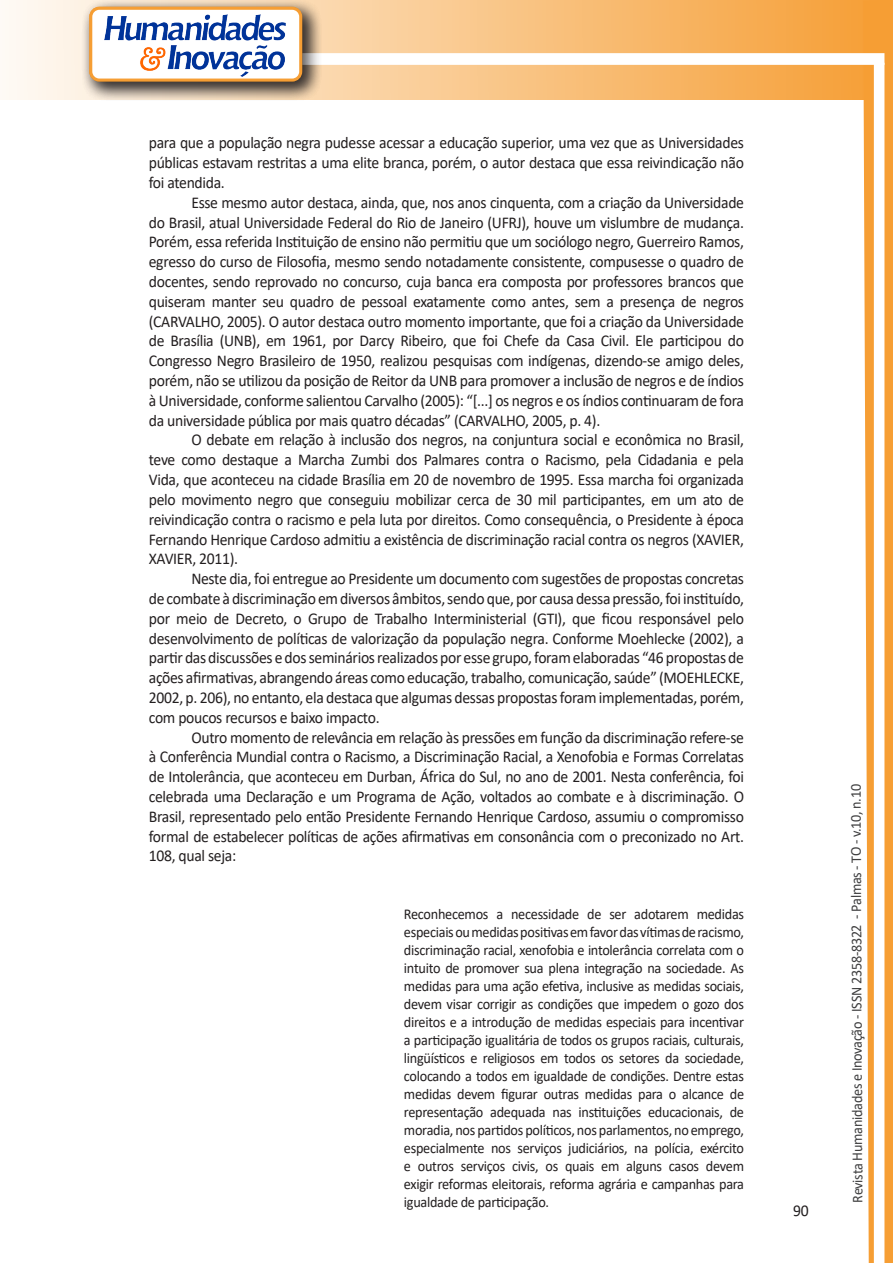
<style>
.page{position:relative;width:893px;height:1263px;background:#fff}
.page>*{position:absolute;margin:0;border:0;box-sizing:border-box;transform-origin:0 0}
.texto{font:16.5px/19.8px "Calibri";letter-spacing:-.02em;color:#231f20;text-align:justify;scale:.95 1}
.citacao{font:15px/18px "Calibri";letter-spacing:-.02em;color:#231f20;text-align:justify;scale:.95 1}
.t1{font:15px "Calibri";letter-spacing:-.025em;color:#3e3e3f;scale:.95 1}
</style>
<div class="page">
<svg style="left:5px;top:0;width:858px;height:100px;background:#f9c484"></svg>
<div style="left:302px;top:53px;width:582px;height:12px;background:#fff;border:2px solid #fff"></div>
<svg style="left:863px;top:0;width:30px;height:1263px"></svg>
<div style="left:81px;top:0;width:241px;height:102px;background:#231f20;opacity:.75"></div>
<div style="left:91px;top:8px;width:210px;height:72px;background:#fff;border-radius:9px"></div>
<img style="left:104px;top:14px;width:181px;height:62px">
<div style="left:89px;top:7px;width:213px;height:75px;border:3px solid #f69e34;border-radius:9px"></div>
<p class="texto" style="left:149px;top:133px;width:628px">para que a população negra pudesse acessar a educação superior, uma vez que as Universidades públicas estavam restritas a uma elite branca, porém, o autor destaca que essa reivindicação não foi atendida.</p>
<p class="texto" style="left:149px;top:192px;width:628px;text-indent:43px">Esse mesmo autor destaca, ainda, que, nos anos cinquenta, com a criação da Universidade do Brasil, atual Universidade Federal do Rio de Janeiro (UFRJ), houve um vislumbre de mudança.<br>Porém, essa referida Instituição de ensino não permitiu que um sociólogo negro, Guerreiro Ramos, egresso do curso de Filosofia, mesmo sendo notadamente consistente, compusesse o quadro de docentes, sendo reprovado no concurso, cuja banca era composta por professores brancos que quiseram manter seu quadro de pessoal exatamente como antes, sem a presença de negros (CARVALHO, 2005). O autor destaca outro momento importante, que foi a criação da Universidade de Brasília (UNB), em 1961, por Darcy Ribeiro, que foi Chefe da Casa Civil. Ele participou do Congresso Negro Brasileiro de 1950, realizou pesquisas com indígenas, dizendo-se amigo deles, porém, não se utilizou da posição de Reitor da UNB para promover a inclusão de negros e de índios à Universidade, conforme salientou Carvalho (2005): “[...] os negros e os índios continuaram de fora da universidade pública por mais quatro décadas” (CARVALHO, 2005, p. 4).</p>
<p class="texto" style="left:149px;top:430px;width:628px;text-indent:43px">O debate em relação à inclusão dos negros, na conjuntura social e econômica no Brasil, teve como destaque a Marcha Zumbi dos Palmares contra o Racismo, pela Cidadania e pela Vida, que aconteceu na cidade Brasília em 20 de novembro de 1995. Essa marcha foi organizada pelo movimento negro que conseguiu mobilizar cerca de 30 mil participantes, em um ato de reivindicação contra o racismo e pela luta por direitos. Como consequência, o Presidente à época Fernando Henrique Cardoso admitiu a existência de discriminação racial contra os negros (XAVIER, XAVIER, 2011).</p>
<p class="texto" style="left:149px;top:568px;width:628px;text-indent:43px">Neste dia, foi entregue ao Presidente um documento com sugestões de propostas concretas de combate à discriminação em diversos âmbitos, sendo que, por causa dessa pressão, foi instituído, por meio de Decreto, o Grupo de Trabalho Interministerial (GTI), que ficou responsável pelo desenvolvimento de políticas de valorização da população negra. Conforme Moehlecke (2002), a partir das discussões e dos seminários realizados por esse grupo, foram elaboradas “46 propostas de ações afirmativas, abrangendo áreas como educação, trabalho, comunicação, saúde” (MOEHLECKE, 2002, p. 206), no entanto, ela destaca que algumas dessas propostas foram implementadas, porém, com poucos recursos e baixo impacto.</p>
<p class="texto" style="left:149px;top:727px;width:628px;text-indent:43px">Outro momento de relevância em relação às pressões em função da discriminação refere-se à Conferência Mundial contra o Racismo, a Discriminação Racial, a Xenofobia e Formas Correlatas de Intolerância, que aconteceu em Durban, África do Sul, no ano de 2001. Nesta conferência, foi celebrada uma Declaração e um Programa de Ação, voltados ao combate e à discriminação. O Brasil, representado pelo então Presidente Fernando Henrique Cardoso, assumiu o compromisso formal de estabelecer políticas de ações afirmativas em consonância com o preconizado no Art.<br>108, qual seja:</p>
<p class="citacao" style="left:404px;top:905px;width:360px">Reconhecemos a necessidade de ser adotarem medidas especiais ou medidas positivas em favor das vítimas de racismo, discriminação racial, xenofobia e intolerância correlata com o intuito de promover sua plena integração na sociedade. As medidas para uma ação efetiva, inclusive as medidas sociais, devem visar corrigir as condições que impedem o gozo dos direitos e a introdução de medidas especiais para incentivar a participação igualitária de todos os grupos raciais, culturais, lingüísticos e religiosos em todos os setores da sociedade, colocando a todos em igualdade de condições. Dentre estas medidas devem figurar outras medidas para o alcance de representação adequada nas instituições educacionais, de moradia, nos partidos políticos, nos parlamentos, no emprego, especialmente nos serviços judiciários, na polícia, exército e outros serviços civis, os quais em alguns casos devem exigir reformas eleitorais, reforma agrária e campanhas para igualdade de participação.</p>
<p class="texto" style="left:793px;top:1200px;width:18px">90</p>
<p class="t1" style="left:846px;top:1203px;width:442px;rotate:-90deg">Revista Humanidades e Inovação - ISSN 2358-8322 - Palmas - TO - v.10, n.10</p>
</div>
